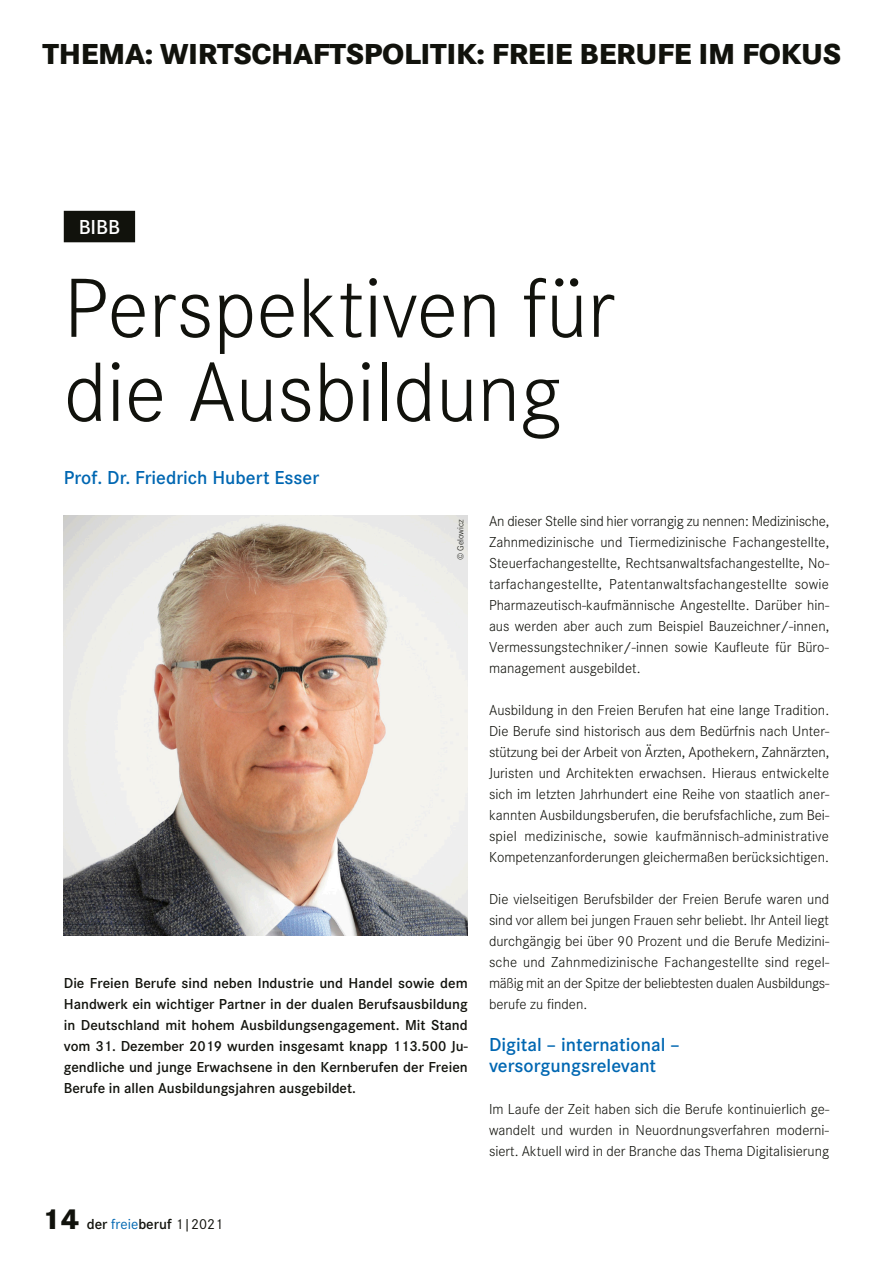
<style>
.page{position:relative;width:893px;height:1263px;background:#fff}
.page>*{position:absolute;margin:0;border:0;box-sizing:border-box;transform-origin:0 0}
.t1{font:300 87px/84px "Corporate S";color:#11120c}
.t2{font:800 30px "Corporate S";letter-spacing:-.01em;color:#11120c}
.t3{font:600 21px "Corporate S";color:#fff}
.t4{font:600 19.5px/21px "Corporate S";color:#0067b2}
.t5{font:300 15px/21px "Corporate S";color:#11120c;text-align:justify}
.t6{font:600 15px/21px "Corporate S";color:#11120c;text-align:justify}
.t7{font:300 9px "Corporate S";color:#11120c}
.s1{font-weight:800;font-size:30px}
.s2{font-weight:400;color:#0067b2}
.s3{font-weight:400}
</style>
<div class="page">
<img style="left:64px;top:515px;width:404px;height:420px">
<div style="left:64px;top:211px;width:71px;height:31px;background:#11120c"></div>
<h2 class="t2" style="left:43px;top:36px;width:800px">THEMA: WIRTSCHAFTSPOLITIK: FREIE BERUFE IM FOKUS</h2>
<h3 class="t3" style="left:79px;top:215px;width:43px">BIBB</h3>
<h1 class="t1" style="left:64px;top:267px;width:552px">Perspektiven für die Ausbildung</h1>
<h3 class="t4" style="left:64px;top:467px;width:257px">Prof. Dr. Friedrich Hubert Esser</h3>
<p class="t5" style="left:489px;top:510px;width:342px">An dieser Stelle sind hier vorrangig zu nennen: Medizinische, Zahnmedizinische und Tiermedizinische Fachangestellte, Steuerfachangestellte, Rechtsanwaltsfachangestellte, No&shy;tarfachangestellte, Patentanwaltsfachangestellte sowie Pharmazeutisch-kaufmännische Angestellte. Darüber hin&shy;aus werden aber auch zum Beispiel Bauzeichner/-innen, Vermessungstechniker/-innen sowie Kaufleute für Büro&shy;management ausgebildet.</p>
<p class="t5" style="left:489px;top:699px;width:342px">Ausbildung in den Freien Berufen hat eine lange Tradition.<br>Die Berufe sind historisch aus dem Bedürfnis nach Unter&shy;stützung bei der Arbeit von Ärzten, Apothekern, Zahnärzten, Juristen und Architekten erwachsen. Hieraus entwickelte sich im letzten Jahrhundert eine Reihe von staatlich aner&shy;kannten Ausbildungsberufen, die berufsfachliche, zum Bei&shy;spiel medizinische, sowie kaufmännisch-administrative Kompetenzanforderungen gleichermaßen berücksichtigen.</p>
<p class="t5" style="left:489px;top:888px;width:342px">Die vielseitigen Berufsbilder der Freien Berufe waren und sind vor allem bei jungen Frauen sehr beliebt. Ihr Anteil liegt durchgängig bei über 90 Prozent und die Berufe Medizini&shy;sche und Zahnmedizinische Fachangestellte sind regel&shy;mäßig mit an der Spitze der beliebtesten dualen Ausbildungs&shy;berufe zu finden.</p>
<h3 class="t4" style="left:489px;top:1034px;width:192px">Digital – international – versorgungsrelevant</h3>
<p class="t5" style="left:489px;top:1098px;width:342px">Im Laufe der Zeit haben sich die Berufe kontinuierlich ge&shy;wandelt und wurden in Neuordnungsverfahren moderni&shy;siert. Aktuell wird in der Branche das Thema Digitalisierung</p>
<p class="t7" style="left:455px;top:560px;width:42px;rotate:-90deg">© Gelowicz</p>
<p class="t6" style="left:64px;top:972px;width:405px">Die Freien Berufe sind neben Industrie und Handel sowie dem Handwerk ein wichtiger Partner in der dualen Berufsausbildung in Deutschland mit hohem Ausbildungsengagement. Mit Stand vom 31. Dezember 2019 wurden insgesamt knapp 113.500 Ju&shy;gendliche und junge Erwachsene in den Kernberufen der Freien Berufe in allen Ausbildungsjahren ausgebildet.</p>
<p class="t6" style="left:43px;top:1213px;width:182px"><span class="s1">14</span> der <span class="s2">freie</span>beruf <span class="s3">1|2021</span></p>
</div>
